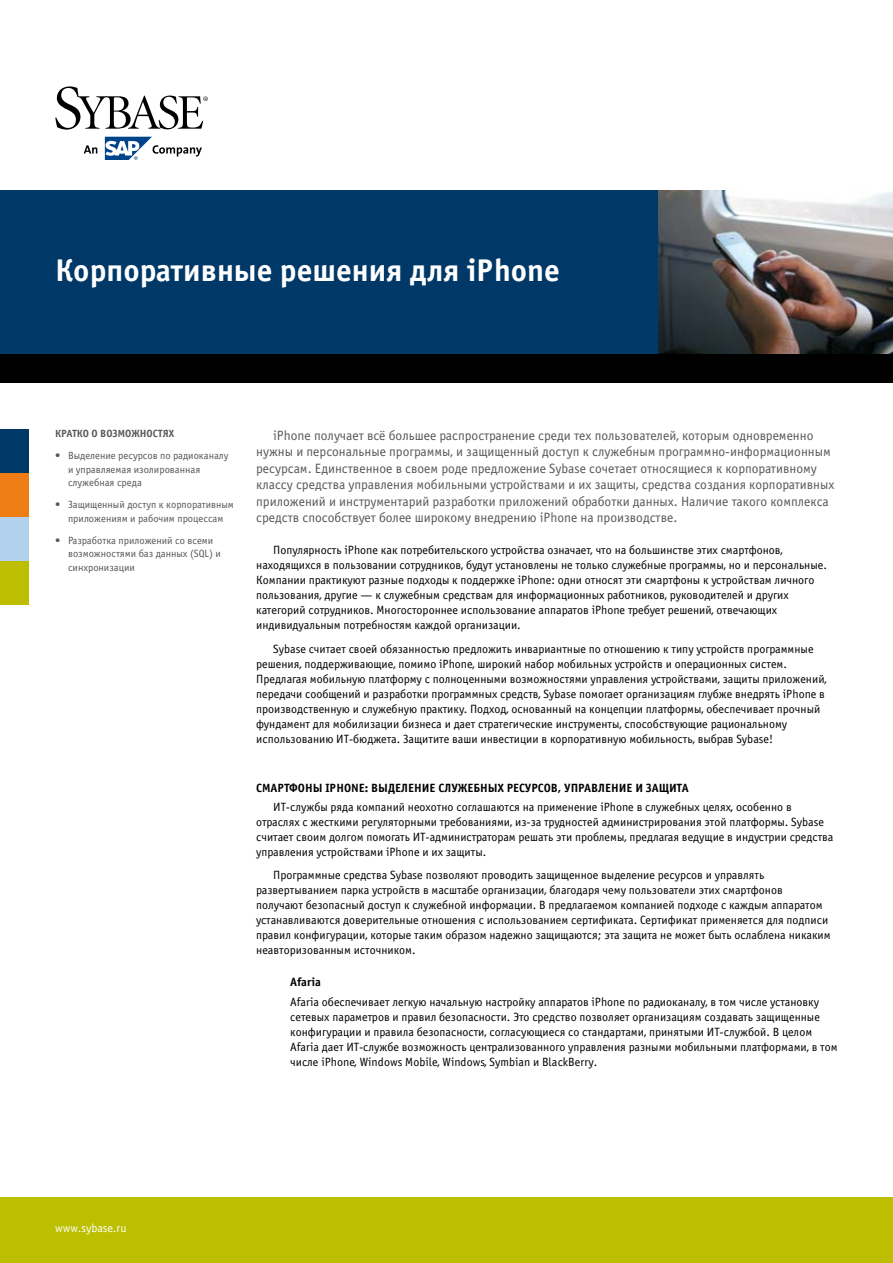
<style>
.page{position:relative;width:893px;height:1263px;background:#fff}
.page>*{position:absolute;margin:0;border:0;box-sizing:border-box;transform-origin:0 0}
.t1{font:31.5px "Officina Sans Bold C";color:#fff}
.t2{font:13.5px/16.5px "Officina Sans Book C";color:#58585a}
.t3{font:12px/15px "Officina Sans Book C";color:#000}
.t4{font:12px "Officina Sans Bold C";color:#000}
.t5{font:12px "Officina Sans Book C";color:#fff}
.t6{font:10.5px/13.5px "Officina Sans Book C";color:#58585a}
.t7{font:10.5px "Officina Sans Bold C";color:#58585a}
</style>
<div class="page">
<div style="left:0;top:190px;width:893px;height:173px;background:#003867"></div>
<img style="left:658px;top:190px;width:235px;height:164px">
<div style="left:0;top:1198px;width:893px;height:65px;background:#bcbe00"></div>
<div style="left:0;top:429px;width:28px;height:44px;background:#003867"></div>
<div style="left:0;top:473px;width:28px;height:44px;background:#ee7d15"></div>
<div style="left:0;top:517px;width:28px;height:44px;background:#b1d1ec"></div>
<div style="left:0;top:561px;width:28px;height:44px;background:#bdbe01"></div>
<div style="left:0;top:354px;width:893px;height:29px;background:#000"></div>
<svg style="left:55px;top:86px;width:153px;height:44px"></svg>
<svg style="left:84px;top:145px;width:13px;height:9px"></svg>
<svg style="left:105px;top:137px;width:97px;height:23px"></svg>
<h1 class="t1" style="left:55px;top:252px;width:506px">Корпоративные решения для iPhone</h1>
<p class="t7" style="left:55px;top:428px;width:120px">КРАТКО О ВОЗМОЖНОСТЯХ</p>
<p class="t6" style="left:68px;top:449px;width:162px;text-indent:-13px">• Выделение ресурсов по радиоканалу и управляемая изолированная служебная среда</p>
<p class="t6" style="left:55px;top:498px;width:180px;text-align:center">• Защищенный доступ к корпоративным приложениям и рабочим процессам</p>
<p class="t6" style="left:68px;top:534px;width:155px;text-indent:-13px">• Разработка приложений со всеми возможностями баз данных (SQL) и синхронизации</p>
<p class="t2" style="left:256px;top:427px;width:580px;text-indent:17px">iPhone получает всё большее распространение среди тех пользователей, которым одновременно нужны и персональные программы, и защищенный доступ к служебным программно-информационным ресурсам. Единственное в своем роде предложение Sybase сочетает относящиеся к корпоративному классу средства управления мобильными устройствами и их защиты, средства создания корпоративных приложений и инструментарий разработки приложений обработки данных. Наличие такого комплекса средств способствует более широкому внедрению iPhone на производстве.</p>
<p class="t3" style="left:256px;top:543px;width:572px;text-indent:17px">Популярность iPhone как потребительского устройства означает, что на большинстве этих смартфонов, находящихся в пользовании сотрудников, будут установлены не только служебные программы, но и персональные.<br>Компании практикуют разные подходы к поддержке iPhone: одни относят эти смартфоны к устройствам личного пользования, другие — к служебным средствам для информационных работников, руководителей и других категорий сотрудников. Многостороннее использование аппаратов iPhone требует решений, отвечающих индивидуальным потребностям каждой организации.</p>
<p class="t3" style="left:256px;top:641px;width:572px;text-indent:17px">Sybase считает своей обязанностью предложить инвариантные по отношению к типу устройств программные решения, поддерживающие, помимо iPhone, широкий набор мобильных устройств и операционных систем.<br>Предлагая мобильную платформу с полноценными возможностями управления устройствами, защиты приложений, передачи сообщений и разработки программных средств, Sybase помогает организациям глубже внедрять iPhone в производственную и служебную практику. Подход, основанный на концепции платформы, обеспечивает прочный фундамент для мобилизации бизнеса и дает стратегические инструменты, способствующие рациональному использованию ИТ-бюджета. Защитите ваши инвестиции в корпоративную мобильность, выбрав Sybase!</p>
<p class="t4" style="left:256px;top:781px;width:434px">СМАРТФОНЫ IPHONE: ВЫДЕЛЕНИЕ СЛУЖЕБНЫХ РЕСУРСОВ, УПРАВЛЕНИЕ И ЗАЩИТА</p>
<p class="t3" style="left:256px;top:800px;width:579px;text-indent:17px">ИТ-службы ряда компаний неохотно соглашаются на применение iPhone в служебных целях, особенно в отраслях с жесткими регуляторными требованиями, из-за трудностей администрирования этой платформы. Sybase считает своим долгом помогать ИТ-администраторам решать эти проблемы, предлагая ведущие в индустрии средства управления устройствами iPhone и их защиты.</p>
<p class="t3" style="left:256px;top:868px;width:576px;text-indent:17px">Программные средства Sybase позволяют проводить защищенное выделение ресурсов и управлять развертыванием парка устройств в масштабе организации, благодаря чему пользователи этих смартфонов получают безопасный доступ к служебной информации. В предлагаемом компанией подходе с каждым аппаратом устанавливаются доверительные отношения с использованием сертификата. Сертификат применяется для подписи правил конфигурации, которые таким образом надежно защищаются; эта защита не может быть ослаблена никаким неавторизованным источником.</p>
<p class="t4" style="left:290px;top:976px;width:32px">Afaria</p>
<p class="t3" style="left:290px;top:994px;width:549px">Afaria обеспечивает легкую начальную настройку аппаратов iPhone по радиоканалу, в том числе установку сетевых параметров и правил безопасности. Это средство позволяет организациям создавать защищенные конфигурации и правила безопасности, согласующиеся со стандартами, принятыми ИТ-службой. В целом Afaria дает ИТ-службе возможность централизованного управления разными мобильными платформами, в том числе iPhone, Windows Mobile, Windows, Symbian и BlackBerry.</p>
<p class="t5" style="left:55px;top:1222px;width:73px">www.sybase.ru</p>
</div>
